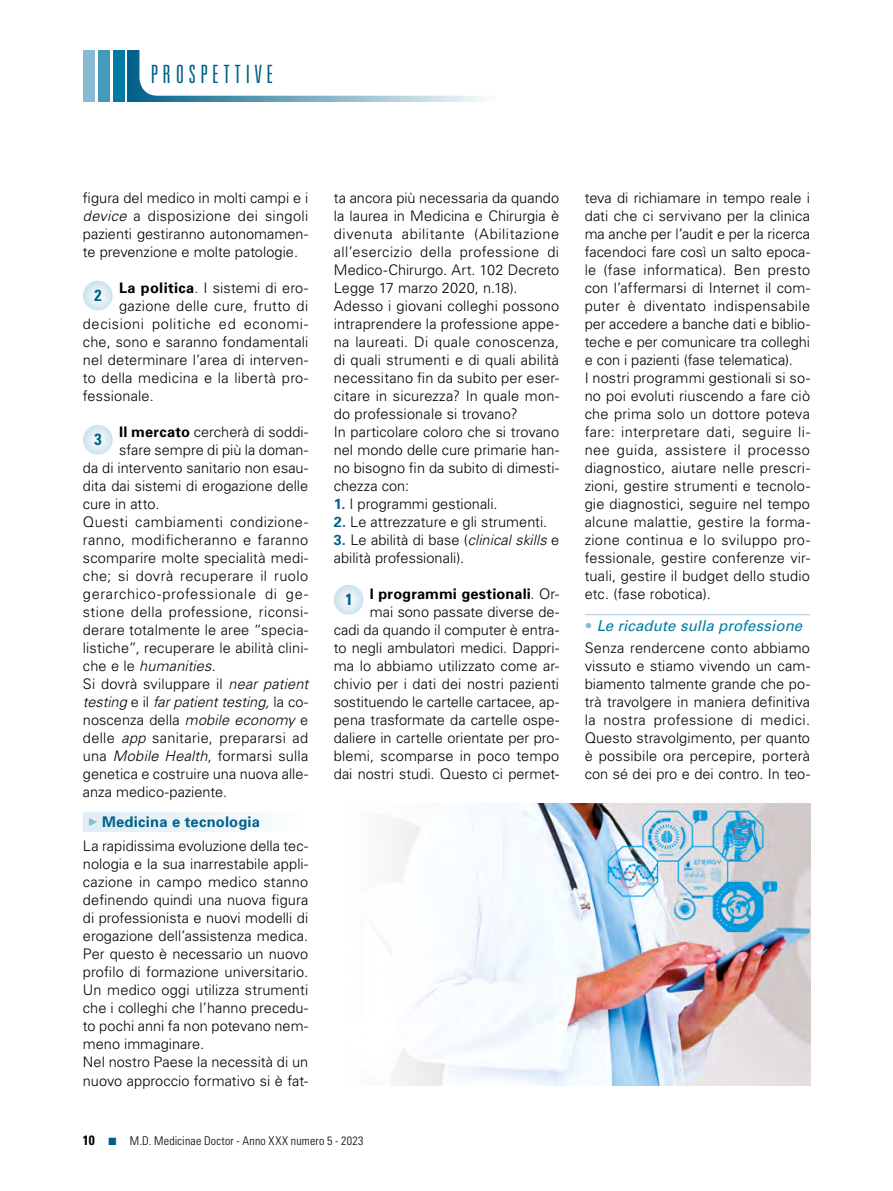
<style>
.page{position:relative;width:893px;height:1191px;background:#fff}
.page>*{position:absolute;margin:0;border:0;box-sizing:border-box;transform-origin:0 0}
.t1{font:300 ultra-condensed 25.2px "Univers";letter-spacing:.185em;color:#00618a}
.t2{font:700 condensed 16.05px "Univers";color:#00618a}
.t3{font:italic 15px "Univers";letter-spacing:.005em;color:#007ca3}
.t4{font:700 14.7px "Univers";letter-spacing:.015em;color:#00618a}
.t5{font:300 14.55px/18px "Univers";letter-spacing:.005em;color:#000}
.t6{font:300 14.55px "Univers";letter-spacing:.025em;color:#000}
.t7{font:300 14.55px "Univers";letter-spacing:.03em;color:#000}
.t8{font:italic 300 14.55px "Univers";color:#000}
.t9{font:300 14.55px "Univers";letter-spacing:.045em;color:#000}
.t10{font:300 14.55px "Univers";letter-spacing:.04em;color:#000}
.t11{font:700 condensed 13.5px "Univers";color:#000}
.t12{font:300 condensed 12px "Univers";letter-spacing:.015em;color:#000}
.s1{font-style:italic}
.s2{font-weight:700}
.s3{font-style:normal}
.s4{font-weight:700;color:#00618a}
.s5{font-weight:300;font-style:normal;color:#8abad3}
</style>
<div class="page">
<div style="left:128px;top:50px;width:369px;height:51px;background:linear-gradient(to right,#00618a,#fdfdfe)"></div>
<div style="left:113px;top:50px;width:12px;height:51px;background:#007ca3"></div>
<div style="left:98px;top:50px;width:12px;height:51px;background:#4599ba"></div>
<div style="left:83px;top:50px;width:12px;height:51px;background:#8abad3"></div>
<div style="left:139px;top:0;width:378px;height:96px;background:#fff;border-radius:18px"></div>
<div style="left:83px;top:812px;width:225px;height:20px;background:linear-gradient(to right,#dfecf4,#fdfefe)"></div>
<hr style="left:585px;top:614px;width:225px;height:1px;background:#a8cbdf">
<svg style="left:334px;top:585px;width:30px;height:29px"></svg>
<svg style="left:83px;top:281px;width:30px;height:29px"></svg>
<svg style="left:83px;top:425px;width:30px;height:30px"></svg>
<img style="left:389px;top:804px;width:421px;height:281px">
<svg style="left:89px;top:817px;width:8px;height:8px"></svg>
<h1 class="t1" style="left:151px;top:60px;width:124px">PROSPETTIVE</h1>
<p class="t5" style="left:83px;top:189px;width:227px;text-align:justify">figura del medico in molti campi e i <span class="s1">device</span> a disposizione dei singoli pazienti gestiranno autonomamen&shy;te prevenzione e molte patologie.</p>
<p class="t5" style="left:119px;top:279px;width:191px"><span class="s2">La politica</span>. I sistemi di ero-</p>
<p class="t5" style="left:119px;top:297px;width:191px">gazione delle cure, frutto di</p>
<p class="t10" style="left:83px;top:315px;width:227px">decisioni politiche ed economi-</p>
<p class="t5" style="left:83px;top:333px;width:227px">che, sono e saranno fondamentali</p>
<p class="t5" style="left:83px;top:351px;width:227px">nel determinare l’area di interven-</p>
<p class="t5" style="left:83px;top:369px;width:227px">to della medicina e la libertà pro-</p>
<p class="t5" style="left:83px;top:387px;width:72px">fessionale.</p>
<p class="t5" style="left:119px;top:423px;width:191px"><span class="s2">Il mercato</span> cercherà di soddi-</p>
<p class="t5" style="left:119px;top:441px;width:191px">sfare sempre di più la doman-</p>
<p class="t5" style="left:83px;top:459px;width:227px">da di intervento sanitario non esau-</p>
<p class="t5" style="left:83px;top:477px;width:227px">dita dai sistemi di erogazione delle</p>
<p class="t5" style="left:83px;top:495px;width:78px">cure in atto.</p>
<p class="t7" style="left:83px;top:513px;width:227px">Questi cambiamenti condizione-</p>
<p class="t6" style="left:83px;top:531px;width:227px">ranno, modificheranno e faranno</p>
<p class="t5" style="left:83px;top:549px;width:227px">scomparire molte specialità medi-</p>
<p class="t7" style="left:83px;top:567px;width:227px">che; si dovrà recuperare il ruolo</p>
<p class="t9" style="left:83px;top:585px;width:227px">gerarchico-professionale di ge-</p>
<p class="t6" style="left:83px;top:603px;width:227px">stione della professione, riconsi-</p>
<p class="t5" style="left:83px;top:621px;width:227px">derare totalmente le aree “specia-</p>
<p class="t5" style="left:83px;top:639px;width:227px">listiche”, recuperare le abilità clini-</p>
<p class="t8" style="left:83px;top:657px;width:134px"><span class="s3">che e le</span> humanities<span class="s3">.</span></p>
<p class="t5" style="left:83px;top:675px;width:227px">Si dovrà sviluppare il <span class="s1">near patient</span></p>
<p class="t8" style="left:83px;top:693px;width:227px">testing <span class="s3">e il</span> far patient testing, <span class="s3">la co-</span></p>
<p class="t5" style="left:83px;top:711px;width:227px">noscenza della <span class="s1">mobile economy</span> e</p>
<p class="t5" style="left:83px;top:729px;width:227px">delle <span class="s1">app</span> sanitarie, prepararsi ad</p>
<p class="t5" style="left:83px;top:747px;width:227px">una <span class="s1">Mobile Health</span>, formarsi sulla</p>
<p class="t5" style="left:83px;top:765px;width:227px">genetica e costruire una nuova alle-</p>
<p class="t5" style="left:83px;top:783px;width:146px">anza medico-paziente.</p>
<p class="t4" style="left:102px;top:812px;width:159px">Medicina e tecnologia</p>
<p class="t5" style="left:83px;top:837px;width:227px">La rapidissima evoluzione della tec&shy;nologia e la sua inarrestabile appli&shy;cazione in campo medico stanno definendo quindi una nuova figura di professionista e nuovi modelli di erogazione dell’assistenza medica.<br>Per questo è necessario un nuovo profilo di formazione universitario.<br>Un medico oggi utilizza strumenti che i colleghi che l’hanno precedu&shy;to pochi anni fa non potevano nem&shy;meno immaginare.<br>Nel nostro Paese la necessità di un nuovo approccio formativo si è fat-</p>
<p class="t2" style="left:95px;top:285px;width:9px">2</p>
<p class="t2" style="left:95px;top:429px;width:9px">3</p>
<p class="t5" style="left:334px;top:189px;width:227px">ta ancora più necessaria da quando la laurea in Medicina e Chirurgia è divenuta abilitante (Abilitazione all’esercizio della professione di Medico-Chirurgo. Art. 102 Decreto Legge 17 marzo 2020, n.18).<br>Adesso i giovani colleghi possono intraprendere la professione appe&shy;na laureati. Di quale conoscenza, di quali strumenti e di quali abilità necessitano fin da subito per eser&shy;citare in sicurezza? In quale mon&shy;do professionale si trovano?<br>In particolare coloro che si trovano nel mondo delle cure primarie han&shy;no bisogno fin da subito di dimesti&shy;chezza con:</p>
<p class="t5" style="left:334px;top:495px;width:165px"><span class="s4">1.</span> I programmi gestionali.</p>
<p class="t5" style="left:334px;top:513px;width:215px"><span class="s4">2.</span> Le attrezzature e gli strumenti.</p>
<p class="t5" style="left:334px;top:531px;width:227px"><span class="s4">3.</span> Le abilità di base (<span class="s1">clinical skills</span> e abilità professionali).</p>
<p class="t5" style="left:334px;top:585px;width:227px;text-align:right"><span class="s2">I programmi gestionali</span>. Or-<br>mai sono passate diverse de-<br>cadi da quando il computer è entra&shy;to negli ambulatori medici. Dappri&shy;ma lo abbiamo utilizzato come ar&shy;chivio per i dati dei nostri pazienti sostituendo le cartelle cartacee, ap&shy;pena trasformate da cartelle ospe&shy;daliere in cartelle orientate per pro&shy;blemi, scomparse in poco tempo dai nostri studi. Questo ci permet-</p>
<p class="t2" style="left:346px;top:589px;width:9px">1</p>
<p class="t11" style="left:83px;top:1132px;width:14px">10</p>
<p class="t12" style="left:130px;top:1134px;width:235px">M.D. Medicinae Doctor - Anno XXX numero 5 - 2023</p>
<p class="t5" style="left:585px;top:189px;width:227px">teva di richiamare in tempo reale i dati che ci servivano per la clinica ma anche per l’audit e per la ricerca facendoci fare così un salto epoca&shy;le (fase informatica). Ben presto con l’affermarsi di Internet il com&shy;puter è diventato indispensabile per accedere a banche dati e biblio&shy;teche e per comunicare tra colleghi e con i pazienti (fase telematica).<br>I nostri programmi gestionali si so&shy;no poi evoluti riuscendo a fare ciò che prima solo un dottore poteva fare: interpretare dati, seguire li&shy;nee guida, assistere il processo diagnostico, aiutare nelle prescri&shy;zioni, gestire strumenti e tecnolo&shy;gie diagnostici, seguire nel tempo alcune malattie, gestire la forma&shy;zione continua e lo sviluppo pro&shy;fessionale, gestire conferenze vir&shy;tuali, gestire il budget dello studio etc. (fase robotica).</p>
<p class="t3" style="left:585px;top:616px;width:219px"><span class="s5">•</span> Le ricadute sulla professione</p>
<p class="t5" style="left:585px;top:639px;width:227px;text-align:justify">Senza rendercene conto abbiamo vissuto e stiamo vivendo un cam&shy;biamento talmente grande che po&shy;trà travolgere in maniera definitiva la nostra professione di medici.<br>Questo stravolgimento, per quanto è possibile ora percepire, porterà con sé dei pro e dei contro. In teo-</p>
</div>
